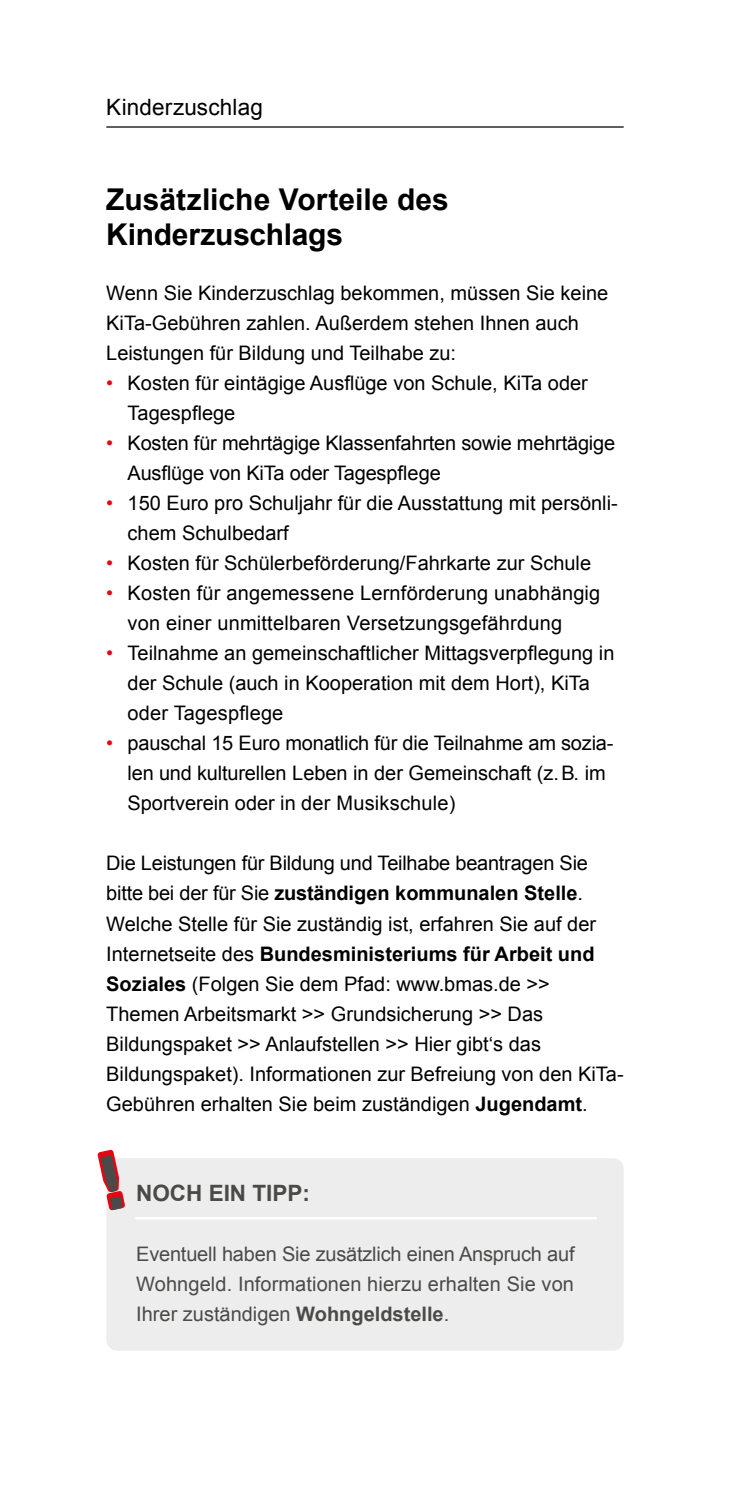
<style>
.page{position:relative;width:730px;height:1489px;background:#fff}
.page>*{position:absolute;margin:0;border:0;box-sizing:border-box;transform-origin:0 0}
.t1{font:700 30px/35px "Arial";letter-spacing:-.005em;color:#000}
.t2{font:22.5px "Arial";letter-spacing:.005em;color:#000}
.BoxHead{font:700 22.5px "Arial";color:#4a4a49}
.t3{font:20px/30px "Arial";color:#000}
.BoxCopy{font:20px/30px "Arial";letter-spacing:.005em;color:#4a4a49;text-align:justify}
.s1{color:#e30613}
.s2{font-weight:700}
</style>
<div class="page">
<hr style="left:106px;top:126px;width:518px;height:2px;background:#000">
<div style="left:106px;top:1158px;width:518px;height:192px;background:#ededed;border-radius:11px"></div>
<hr style="left:136px;top:1216px;width:460px;height:3px;background:#fff">
<svg style="left:97px;top:1149px;width:28px;height:61px"></svg>
<p class="t2" style="left:106px;top:92px;width:158px">Kinderzuschlag</p>
<h1 class="t1" style="left:106px;top:183px;width:344px">Zusätzliche Vorteile des<br>Kinderzuschlags</h1>
<p class="t3" style="left:106px;top:278px;width:504px">Wenn Sie Kinderzuschlag bekommen, müssen Sie keine<br>KiTa-Gebühren zahlen. Außerdem stehen Ihnen auch<br>Leistungen für Bildung und Teilhabe zu:</p>
<p class="t3" style="left:128px;top:368px;width:462px;text-indent:-21px"><span class="s1">•</span> Kosten für eintägige Ausflüge von Schule, KiTa oder<br>Tagespflege</p>
<p class="t3" style="left:128px;top:428px;width:489px;text-indent:-21px"><span class="s1">•</span> Kosten für mehrtägige Klassenfahrten sowie mehrtägige<br>Ausflüge von KiTa oder Tagespflege</p>
<p class="t3" style="left:128px;top:488px;width:492px;text-indent:-21px"><span class="s1">•</span> 150 Euro pro Schuljahr für die Ausstattung mit persönli&shy;chem Schulbedarf</p>
<p class="t3" style="left:106px;top:548px;width:486px"><span class="s1">•</span> Kosten für Schülerbeförderung/Fahrkarte zur Schule</p>
<p class="t3" style="left:128px;top:578px;width:474px;text-indent:-21px"><span class="s1">•</span> Kosten für angemessene Lernförderung unabhängig von einer unmittelbaren Versetzungsgefährdung</p>
<p class="t3" style="left:128px;top:638px;width:488px;text-indent:-21px"><span class="s1">•</span> Teilnahme an gemeinschaftlicher Mittagsverpflegung in der Schule (auch in Kooperation mit dem Hort), KiTa oder Tagespflege</p>
<p class="t3" style="left:128px;top:728px;width:487px;text-indent:-21px"><span class="s1">•</span> pauschal 15 Euro monatlich für die Teilnahme am sozia&shy;len und kulturellen Leben in der Gemeinschaft (z.B. im<br>Sportverein oder in der Musikschule)</p>
<p class="t3" style="left:106px;top:848px;width:519px">Die Leistungen für Bildung und Teilhabe beantragen Sie bitte bei der für Sie <span class="s2">zuständigen kommunalen Stelle</span>.<br>Welche Stelle für Sie zuständig ist, erfahren Sie auf der Internetseite des <span class="s2">Bundesministeriums für Arbeit und Soziales</span> (Folgen Sie dem Pfad: www.bmas.de &gt;&gt; Themen Arbeitsmarkt &gt;&gt; Grundsicherung &gt;&gt; Das Bildungspaket &gt;&gt; Anlaufstellen &gt;&gt; Hier gibt‘s das Bildungspaket). Informationen zur Befreiung von den KiTa-Gebühren erhalten Sie beim zuständigen <span class="s2">Jugendamt</span>.</p>
<p class="BoxHead" style="left:136px;top:1177px;width:175px">NOCH EIN TIPP:</p>
<p class="BoxCopy" style="left:136px;top:1238px;width:440px">Eventuell haben Sie zusätzlich einen Anspruch auf Wohngeld. Informationen hierzu erhalten Sie von Ihrer zuständigen <span class="s2">Wohngeldstelle</span>.</p>
</div>
